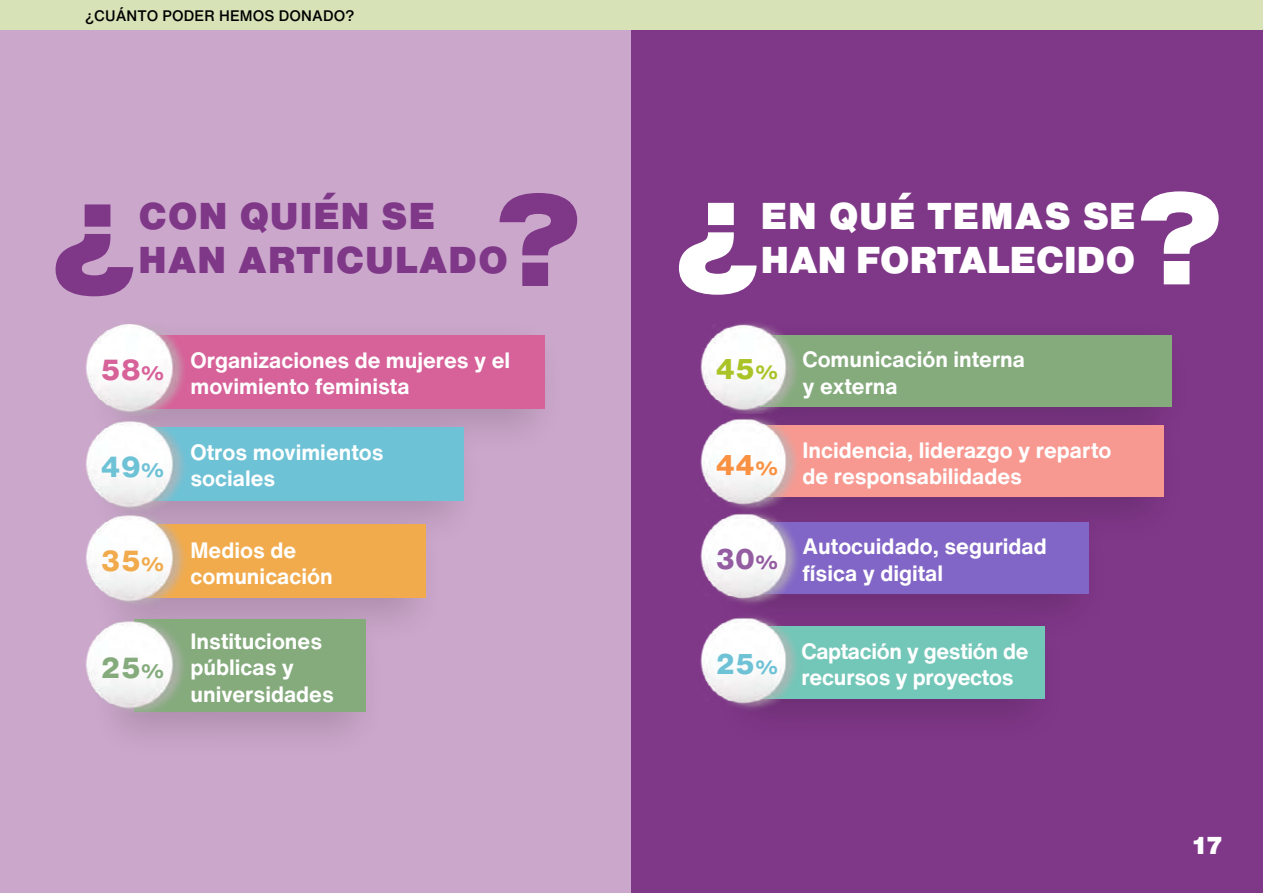
<style>
.page{position:relative;width:1263px;height:893px;background:#cba7cb}
.page>*{position:absolute;margin:0;border:0;box-sizing:border-box;transform-origin:0 0}
.t1{font:900 127.5px "Helvetica Now Text";color:#7f3788}
.t2{font:900 127.5px "Helvetica Now Text";color:#fff}
.t3{font:900 36.6px/44px "Helvetica Now Text";letter-spacing:.03em;color:#7f3788}
.t4{font:900 36.6px "Helvetica Now Text";color:#fff}
.t5{font:900 36.6px "Helvetica Now Text";letter-spacing:.03em;color:#fff}
.t6{font:800 28.5px "Helvetica Now Text";color:#d76199}
.t7{font:800 28.5px "Helvetica Now Text";color:#6ec2d6}
.t8{font:800 28.5px "Helvetica Now Text";color:#f1ab4c}
.t9{font:800 28.5px "Helvetica Now Text";color:#85ab7d}
.t10{font:800 28.05px "Helvetica Now Text";color:#aac327}
.t11{font:800 28.05px "Helvetica Now Text";color:#945ca1}
.t12{font:800 28.05px "Helvetica Now Text";color:#6ec2d6}
.t13{font:900 24px "Helvetica Now Text";color:#fff}
.t14{font:700 21.9px/26.2px "Helvetica Now Text";color:#fff}
.t15{font:500 15px "Helvetica Now Text";letter-spacing:.01em;color:#000}
.s1{font-weight:900;font-size:19.05px}
.s2{font-weight:900;font-size:18.75px}
</style>
<div class="page">
<div style="left:631px;top:0;width:632px;height:893px;background:#7f3788"></div>
<div style="left:0;top:0;width:1263px;height:30px;background:#d7e2b7"></div>
<div style="left:760px;top:335px;width:412px;height:72px;background:#85ab7d"></div>
<img style="left:700px;top:323px;width:96px;height:84px">
<div style="left:714px;top:407px;width:470px;height:139px;background:#000;opacity:.15"></div>
<div style="left:760px;top:425px;width:403px;height:72px;background:#f79991"></div>
<img style="left:700px;top:411px;width:104px;height:92px">
<div style="left:714px;top:503px;width:395px;height:139px;background:#75327d"></div>
<div style="left:760px;top:522px;width:329px;height:72px;background:#8266c7"></div>
<img style="left:700px;top:506px;width:97px;height:185px">
<div style="left:713px;top:608px;width:353px;height:139px;background:#000;opacity:.15"></div>
<div style="left:759px;top:627px;width:286px;height:72px;background:#73c7b8"></div>
<div style="left:134px;top:335px;width:411px;height:73px;background:#d76199"></div>
<div style="left:88px;top:408px;width:397px;height:140px;background:#000;opacity:.15"></div>
<div style="left:134px;top:427px;width:329px;height:73px;background:#6ec2d6"></div>
<div style="left:88px;top:506px;width:358px;height:140px;background:#000;opacity:.15"></div>
<div style="left:134px;top:524px;width:291px;height:74px;background:#f1ab4c"></div>
<div style="left:88px;top:601px;width:299px;height:159px;background:#000;opacity:.15"></div>
<div style="left:134px;top:620px;width:232px;height:92px;background:#85ab7d"></div>
<img style="left:86px;top:324px;width:104px;height:89px">
<img style="left:86px;top:413px;width:104px;height:94px">
<img style="left:86px;top:507px;width:104px;height:213px">
<p class="t15" style="left:85px;top:5px;width:271px">¿CUÁNTO PODER HEMOS DONADO?</p>
<h1 class="t2" style="left:1136px;top:143px;width:90px">?</h1>
<h1 class="t1" style="left:50px;top:129px;width:90px">¿</h1>
<h1 class="t1" style="left:495px;top:145px;width:90px">?</h1>
<h2 class="t5" style="left:761px;top:188px;width:376px">EN QUÉ TEMAS SE</h2>
<h2 class="t3" style="left:138px;top:193px;width:371px">CON QUIÉN SE<br>HAN ARTICULADO</h2>
<h1 class="t2" style="left:673px;top:127px;width:90px">¿</h1>
<h2 class="t4" style="left:761px;top:232px;width:376px">HAN FORTALECIDO</h2>
<h3 class="t6" style="left:101px;top:348px;width:65px">58<span class="s1">%</span></h3>
<p class="t14" style="left:190px;top:347px;width:321px">Organizaciones de mujeres y el movimiento feminista</p>
<p class="t10" style="left:715px;top:348px;width:64px">45<span class="s2">%</span></p>
<p class="t14" style="left:802px;top:346px;width:224px">Comunicación interna y externa</p>
<h3 class="t7" style="left:101px;top:445px;width:65px">49<span class="s1">%</span></h3>
<p class="t14" style="left:190px;top:439px;width:195px">Otros movimientos sociales</p>
<p class="t14" style="left:715px;top:436px;width:397px;text-indent:87px">Incidencia, liderazgo y reparto<br><sup>44</sup><sup>%</sup> de responsabilidades</p>
<h3 class="t8" style="left:101px;top:540px;width:65px">35<span class="s1">%</span></h3>
<p class="t14" style="left:190px;top:536px;width:144px">Medios de comunicación</p>
<p class="t11" style="left:715px;top:538px;width:64px">30<span class="s2">%</span></p>
<p class="t14" style="left:802px;top:533px;width:246px">Autocuidado, seguridad física y digital</p>
<h3 class="t9" style="left:101px;top:646px;width:65px">25<span class="s1">%</span></h3>
<p class="t14" style="left:190px;top:628px;width:145px">Instituciones públicas y universidades</p>
<p class="t12" style="left:715px;top:643px;width:64px">25<span class="s2">%</span></p>
<p class="t14" style="left:801px;top:638px;width:228px">Captación y gestión de recursos y proyectos</p>
<p class="t13" style="left:1193px;top:828px;width:32px">17</p>
</div>
